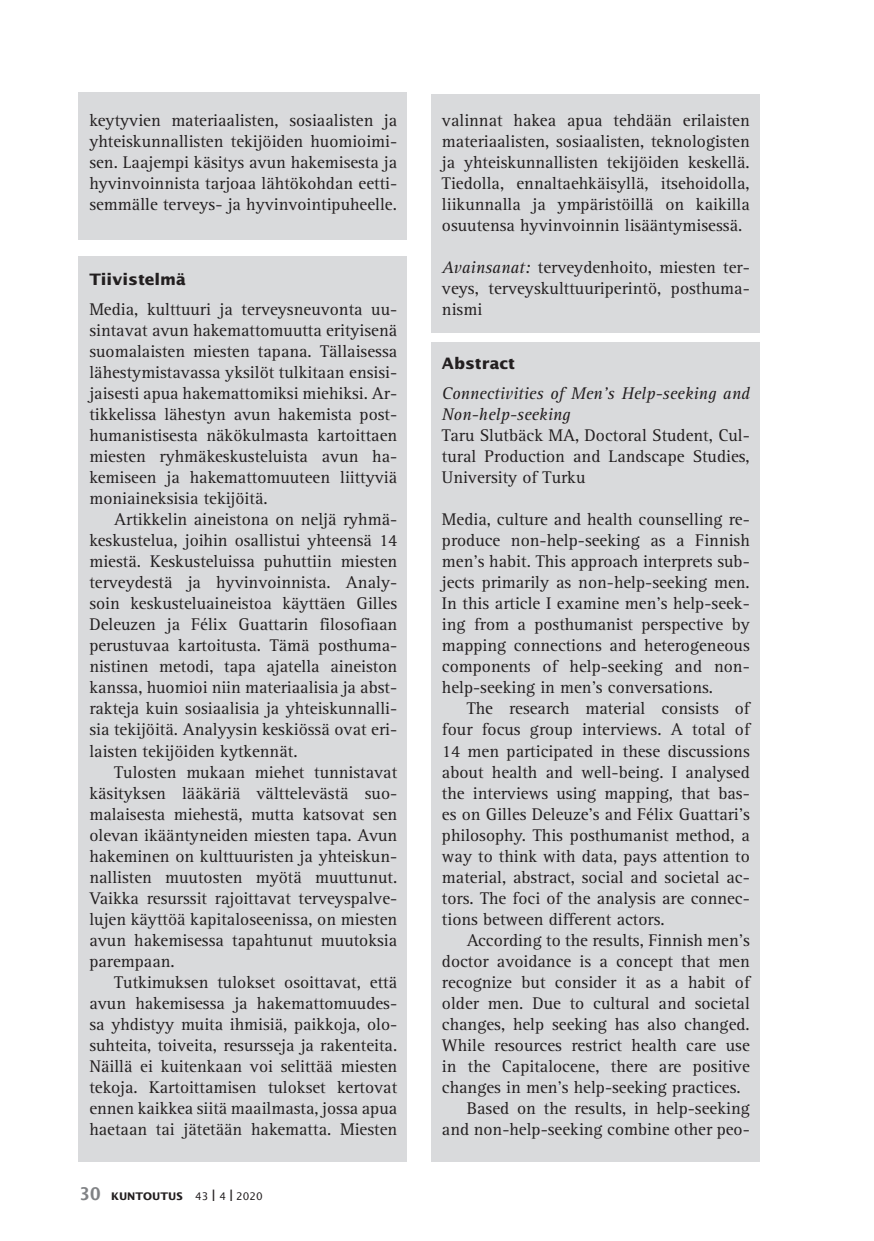
<style>
.page{position:relative;width:874px;height:1241px;background:#fff}
.page>*{position:absolute;margin:0;border:0;box-sizing:border-box;transform-origin:0 0}
.t1{font:17.5px/21px "Rotis Serif";color:#231f20;text-align:justify}
.t2{font:italic 17.5px/21px "Rotis Serif";color:#231f20}
.t3{font:700 15.75px "Lucida Sans";color:#231f20}
.t4{font:700 10.5px "Lucida Sans";color:#231f20}
.s1{font-family:"Lucida Sans Typewriter";font-size:17.5px;color:#808285}
.s2{font-weight:400}
.s3{font-weight:400;font-size:15.75px}
.s4{font-style:italic}
</style>
<div class="page">
<div style="left:78px;top:92px;width:329px;height:147px;background:#d9dadc"></div>
<div style="left:430px;top:94px;width:329px;height:238px;background:#d9dadc"></div>
<div style="left:430px;top:342px;width:329px;height:819px;background:#d9dadc"></div>
<div style="left:78px;top:255px;width:329px;height:906px;background:#d9dadc"></div>
<p class="t1" style="left:89px;top:110px;width:309px">keytyvien materiaalisten, sosiaalisten ja yhteiskunnallisten tekijöiden huomioimi&shy;sen. Laajempi käsitys avun hakemisesta ja hyvinvoinnista tarjoaa lähtökohdan eetti&shy;semmälle terveys- ja hyvinvointipuheelle.</p>
<p class="t3" style="left:89px;top:270px;width:98px">Tiivistelmä</p>
<p class="t1" style="left:89px;top:299px;width:309px">Media, kulttuuri ja terveysneuvonta uu&shy;sintavat avun hakemattomuutta erityisenä suomalaisten miesten tapana. Tällaisessa lähestymistavassa yksilöt tulkitaan ensisi&shy;jaisesti apua hakemattomiksi miehiksi. Ar&shy;tikkelissa lähestyn avun hakemista post&shy;humanistisesta näkökulmasta kartoittaen miesten ryhmäkeskusteluista avun ha&shy;kemiseen ja hakemattomuuteen liittyviä moniaineksisia tekijöitä.</p>
<p class="t1" style="left:89px;top:509px;width:309px;text-indent:25px">Artikkelin aineistona on neljä ryhmä&shy;keskustelua, joihin osallistui yhteensä 14 miestä. Keskusteluissa puhuttiin miesten terveydestä ja hyvinvoinnista. Analy&shy;soin keskusteluaineistoa käyttäen Gilles Deleuzen ja Félix Guattarin filosofiaan perustuvaa kartoitusta. Tämä posthuma&shy;nistinen metodi, tapa ajatella aineiston kanssa, huomioi niin materiaalisia ja abst&shy;rakteja kuin sosiaalisia ja yhteiskunnalli&shy;sia tekijöitä. Analyysin keskiössä ovat eri&shy;laisten tekijöiden kytkennät.</p>
<p class="t1" style="left:89px;top:761px;width:309px;text-indent:25px">Tulosten mukaan miehet tunnistavat käsityksen lääkäriä välttelevästä suo&shy;malaisesta miehestä, mutta katsovat sen olevan ikääntyneiden miesten tapa. Avun hakeminen on kulttuuristen ja yhteiskun&shy;nallisten muutosten myötä muuttunut.<br>Vaikka resurssit rajoittavat terveyspalve&shy;lujen käyttöä kapitaloseenissa, on miesten avun hakemisessa tapahtunut muutoksia parempaan.</p>
<p class="t1" style="left:89px;top:971px;width:309px;text-indent:25px">Tutkimuksen tulokset osoittavat, että avun hakemisessa ja hakemattomuudes&shy;sa yhdistyy muita ihmisiä, paikkoja, olo&shy;suhteita, toiveita, resursseja ja rakenteita.<br>Näillä ei kuitenkaan voi selittää miesten tekoja. Kartoittamisen tulokset kertovat ennen kaikkea siitä maailmasta, jossa apua haetaan tai jätetään hakematta. Miesten</p>
<p class="t4" style="left:79px;top:1189px;width:185px"><span class="s1">30</span> KUNTOUTUS <span class="s2">43</span> <span class="s3">I</span> <span class="s2">4</span> <span class="s3">I</span> <span class="s2">2020</span></p>
<p class="t1" style="left:441px;top:110px;width:309px">valinnat hakea apua tehdään erilaisten materiaalisten, sosiaalisten, teknologisten ja yhteiskunnallisten tekijöiden keskellä.<br>Tiedolla, ennaltaehkäisyllä, itsehoidolla, liikunnalla ja ympäristöillä on kaikilla osuutensa hyvinvoinnin lisääntymisessä.</p>
<p class="t1" style="left:441px;top:257px;width:309px"><span class="s4">Avainsanat:</span> terveydenhoito, miesten ter&shy;veys, terveyskulttuuriperintö, posthuma&shy;nismi</p>
<p class="t3" style="left:441px;top:354px;width:75px">Abstract</p>
<p class="t2" style="left:441px;top:383px;width:309px">Connectivities of Men’s Help-seeking and<br>Non-help-seeking</p>
<p class="t1" style="left:441px;top:425px;width:309px">Taru Slutbäck MA, Doctoral Student, Cul&shy;tural Production and Landscape Studies, University of Turku</p>
<p class="t1" style="left:441px;top:509px;width:309px">Media, culture and health counselling re&shy;produce non-help-seeking as a Finnish men’s habit. This approach interprets sub&shy;jects primarily as non-help-seeking men.<br>In this article I examine men’s help-seek&shy;ing from a posthumanist perspective by mapping connections and heterogeneous components of help-seeking and non&shy;help-seeking in men’s conversations.</p>
<p class="t1" style="left:441px;top:698px;width:309px;text-indent:25px">The research material consists of four focus group interviews. A total of 14 men participated in these discussions about health and well-being. I analysed the interviews using mapping, that bas&shy;es on Gilles Deleuze’s and Félix Guattari’s philosophy. This posthumanist method, a way to think with data, pays attention to material, abstract, social and societal ac&shy;tors. The foci of the analysis are connec&shy;tions between different actors.</p>
<p class="t1" style="left:466px;top:929px;width:284px">According to the results, Finnish men’s</p>
<p class="t1" style="left:441px;top:950px;width:309px">doctor avoidance is a concept that men</p>
<p class="t1" style="left:441px;top:971px;width:309px">recognize but consider it as a habit of</p>
<p class="t1" style="left:441px;top:992px;width:309px">older men. Due to cultural and societal</p>
<p class="t1" style="left:441px;top:1013px;width:309px">changes, help seeking has also changed.</p>
<p class="t1" style="left:441px;top:1034px;width:309px">While resources restrict health care use</p>
<p class="t1" style="left:441px;top:1055px;width:309px">in the Capitalocene, there are positive</p>
<p class="t1" style="left:441px;top:1076px;width:300px">changes in men’s help-seeking practices.</p>
<p class="t1" style="left:466px;top:1097px;width:284px">Based on the results, in help-seeking</p>
<p class="t1" style="left:441px;top:1118px;width:309px">and non-help-seeking combine other peo-</p>
</div>
